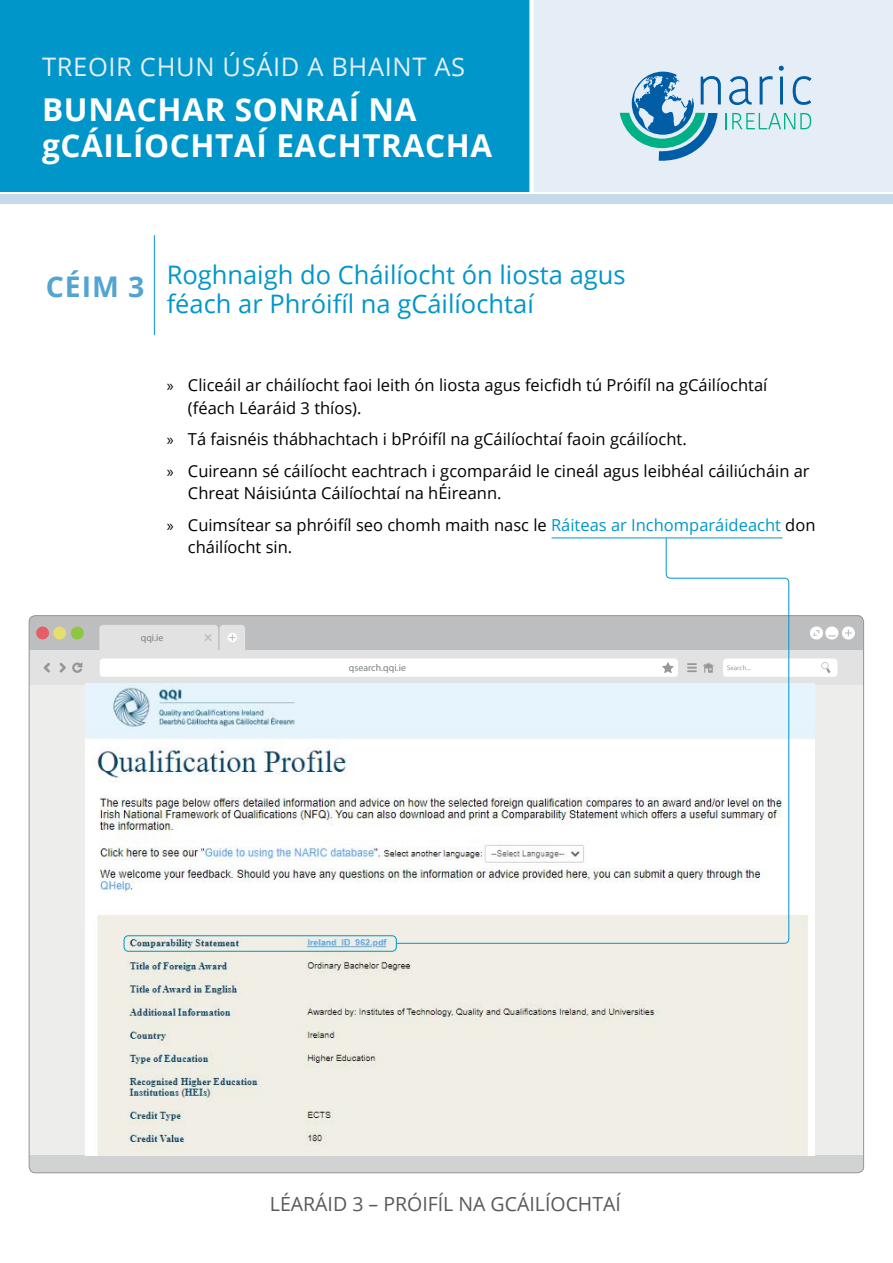
<style>
.page{position:relative;width:893px;height:1263px;background:#fff}
.page>*{position:absolute;margin:0;border:0;box-sizing:border-box;transform-origin:0 0}
.t1{font:700 31.5px/36px "Open Sans";letter-spacing:.02em;color:#fff}
.t2{font:25.5px/28.5px "Open Sans";color:#0096c9}
.t3{font:25.5px "Open Sans";letter-spacing:.025em;color:#e5eef6}
.t4{font:19.5px "Open Sans";color:#58595b}
.t5{font:16.5px/31.5px "Open Sans";color:#000}
.t6{font:9.9px "Myriad Pro";color:#7c8081}
.s1{font-weight:700;font-size:28.5px;color:#53a5d1}
.s2{font-family:"Myriad Pro"}
.s3{color:#0096c9}
</style>
<div class="page">
<div style="left:531px;top:0;width:362px;height:192px;background:#e5eef6"></div>
<div style="left:0;top:0;width:531px;height:192px;background:#0096c9"></div>
<svg style="left:620px;top:66px;width:192px;height:95px"></svg>
<div style="left:529px;top:0;width:5px;height:194px;background:#fff"></div>
<div style="left:0;top:194px;width:893px;height:9px;background:#c5dbed"></div>
<svg style="left:29px;top:1154px;width:835px;height:19px;fill:#d1d3d2"></svg>
<div style="left:29px;top:616px;width:835px;height:34px;background:#bdbebf"></div>
<div style="left:29px;top:650px;width:835px;height:35px;background:#e2e2e2"></div>
<svg style="left:72px;top:662px;width:10px;height:11px"></svg>
<div style="left:100px;top:658px;width:578px;height:19px;background:#fff;border-radius:4px"></div>
<div style="left:723px;top:658px;width:114px;height:19px;background:#fff;border-radius:4px"></div>
<svg style="left:821px;top:662px;width:9px;height:11px"></svg>
<div style="left:36px;top:626px;width:13px;height:13px;background:#e75c67;border-radius:50%"></div>
<div style="left:53px;top:626px;width:13px;height:13px;background:#e7de6c;border-radius:50%"></div>
<div style="left:71px;top:626px;width:13px;height:13px;background:#8dc63f;border-radius:50%"></div>
<svg style="left:44px;top:662px;width:6px;height:11px"></svg>
<svg style="left:59px;top:663px;width:7px;height:10px"></svg>
<div style="left:99px;top:625px;width:146px;height:25px;background:#e2e2e2"></div>
<svg style="left:810px;top:626px;width:45px;height:14px"></svg>
<div style="left:29px;top:685px;width:835px;height:469px;background:#ededec"></div>
<img style="left:86px;top:738px;width:728px;height:417px">
<hr style="left:154px;top:235px;width:1px;height:100px;background:#0096c9">
<div style="left:124px;top:935px;width:272px;height:16px;border:1px solid #0096c9;border-radius:4px"></div>
<img style="left:86px;top:684px;width:728px;height:54px">
<svg style="left:396px;top:538px;width:393px;height:406px"></svg>
<h2 class="t3" style="left:42px;top:50px;width:425px">TREOIR CHUN ÚSÁID A BHAINT AS</h2>
<h1 class="t1" style="left:42px;top:90px;width:452px">BUNACHAR SONRAÍ NA gCÁILÍOCHTAÍ EACHTRACHA</h1>
<h2 class="t2" style="left:167px;top:260px;width:461px;text-indent:-121px"><span class="s1">CÉIM 3</span> Roghnaigh do Cháilíocht ón liosta agus féach ar Phróifíl na gCáilíochtaí</h2>
<p class="t5" style="left:188px;top:373px;width:581px;line-height:22.5px;text-indent:-21px"><span class="s2">»</span> Cliceáil ar cháilíocht faoi leith ón liosta agus feicfidh tú Próifíl na gCáilíochtaí (féach Léaráid 3 thíos).</p>
<p class="t5" style="left:167px;top:423px;width:644px"><span class="s2">»</span> Tá faisnéis thábhachtach i bPróifíl na gCáilíochtaí faoin gcáilíocht.<br><span class="s2">»</span> Cuireann sé cáilíocht eachtrach i gcomparáid le cineál agus leibhéal cáiliúcháin ar</p>
<p class="t5" style="left:167px;top:477px;width:650px;text-indent:21px">Chreat Náisiúnta Cáilíochtaí na hÉireann.<br><span class="s2">»</span> Cuimsítear sa phróifíl seo chomh maith nasc le <span class="s3">Ráiteas ar Inchomparáideacht</span> don</p>
<p class="t5" style="left:188px;top:531px;width:106px">cháilíocht sin.</p>
<p class="t6" style="left:141px;top:631px;width:24px">qqi.ie</p>
<p class="t6" style="left:349px;top:662px;width:58px">qsearch.qqi.ie</p>
<p class="t4" style="left:270px;top:1190px;width:353px">LÉARÁID 3 – PRÓIFÍL NA GCÁILÍOCHTAÍ</p>
</div>
